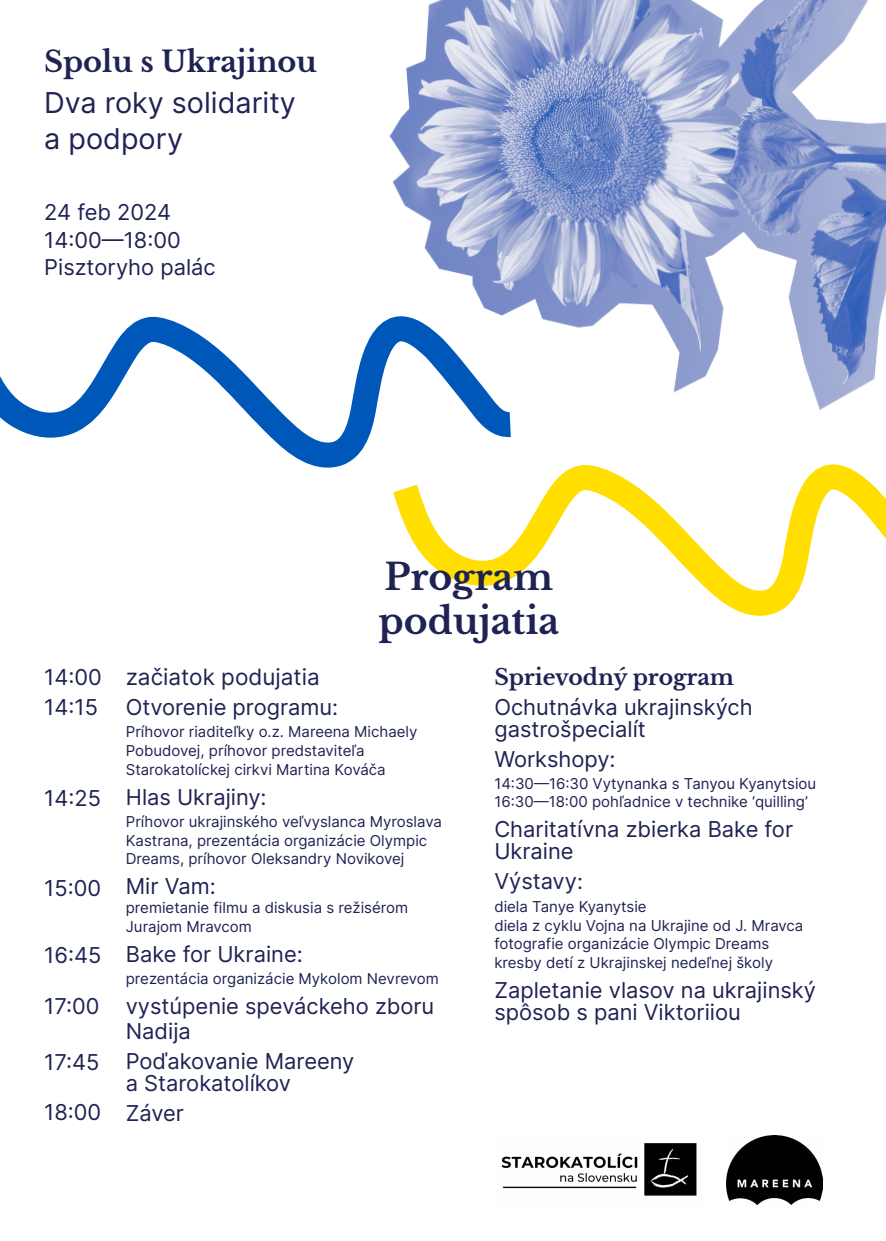
<style>
.page{position:relative;width:886px;height:1241px;background:#fff}
.page>*{position:absolute;margin:0;border:0;box-sizing:border-box;transform-origin:0 0}
.t1{font:700 36.25px/43.5px "Libre Baskerville";color:#1e2353}
.t2{font:28.75px/36.2px "Inter";color:#1e2353}
.t3{font:700 28.75px "Libre Baskerville";color:#1e2353}
.t4{font:22.5px "Inter";color:#1e2353}
.t5{font:21.88px/21.9px "Inter";color:#1e2353}
.t6{font:700 21.88px "Libre Baskerville";color:#1e2353}
.t7{font:15px/18.8px "Inter";color:#1e2353}
.s1{font-size:21.25px}
</style>
<div class="page">
<img style="left:389px;top:0;width:497px;height:410px">
<svg style="left:0;top:298px;width:537px;height:170px"></svg>
<svg style="left:374px;top:447px;width:512px;height:169px"></svg>
<img style="left:501px;top:1143px;width:196px;height:53px">
<img style="left:727px;top:1135px;width:95px;height:69px">
<h2 class="t3" style="left:44px;top:44px;width:274px">Spolu s Ukrajinou</h2>
<h2 class="t2" style="left:44px;top:84px;width:253px">Dva roky solidarity a podpory</h2>
<h3 class="t5" style="left:44px;top:198px;width:173px;line-height:27.5px">24 feb 2024<br>14:00—18:00<br>Pisztoryho palác</h3>
<h1 class="t1" style="left:379px;top:555px;width:182px">Program podujatia</h1>
<h3 class="t5" style="left:44px;top:661px;width:59px;line-height:30px">14:00<br>14:15</h3>
<h3 class="t5" style="left:44px;top:786px;width:58px">14:25</h3>
<h3 class="t5" style="left:44px;top:876px;width:58px">15:00</h3>
<h3 class="t5" style="left:44px;top:943px;width:59px">16:45</h3>
<h3 class="t5" style="left:44px;top:994px;width:57px">17:00</h3>
<h3 class="t5" style="left:44px;top:1050px;width:57px">17:45</h3>
<h3 class="t5" style="left:44px;top:1100px;width:59px">18:00</h3>
<h3 class="t4" style="left:126px;top:660px;width:195px">začiatok podujatia</h3>
<h3 class="t5" style="left:126px;top:696px;width:214px">Otvorenie programu:</h3>
<p class="t7" style="left:126px;top:722px;width:293px">Príhovor riaditeľky o.z. Mareena Michaely<br>Pobudovej, príhovor predstaviteľa<br>Starokatolíckej cirkvi Martina Kováča</p>
<h3 class="t5" style="left:126px;top:785px;width:142px">Hlas Ukrajiny:</h3>
<p class="t7" style="left:126px;top:811px;width:318px">Príhovor ukrajinského veľvyslanca Myroslava<br>Kastrana, prezentácia organizácie Olympic<br>Dreams, príhovor Oleksandry Novikovej</p>
<h3 class="t5" style="left:126px;top:874px;width:91px">Mir Vam:</h3>
<p class="t7" style="left:126px;top:897px;width:284px">premietanie filmu a diskusia s režisérom<br>Jurajom Mravcom</p>
<h3 class="t5" style="left:126px;top:942px;width:178px">Bake for Ukraine:</h3>
<p class="t7" style="left:126px;top:968px;width:314px">prezentácia organizácie Mykolom Nevrevom</p>
<h3 class="t5" style="left:126px;top:992px;width:310px;line-height:25.5px">vystúpenie speváckeho zboru<br>Nadija</h3>
<h3 class="t5" style="left:126px;top:1049px;width:230px">Poďakovanie Mareeny a Starokatolíkov</h3>
<h3 class="t5" style="left:126px;top:1101px;width:60px">Záver</h3>
<h3 class="t6" style="left:494px;top:663px;width:241px">Sprievodný program</h3>
<h3 class="t5" style="left:494px;top:695px;width:260px">Ochutnávka ukrajinských gastrošpecialít</h3>
<h3 class="t5" style="left:494px;top:747px;width:123px">Workshopy:</h3>
<p class="t7" style="left:494px;top:773px;width:323px">14:30—16:30 Vytynanka s Tanyou Kyanytsiou<br>16:30—18:00 pohľadnice v technike ‘quilling’</p>
<h3 class="t5" style="left:494px;top:818px;width:300px">Charitatívna zbierka Bake for<br>Ukraine</h3>
<h3 class="t5" style="left:494px;top:869px;width:90px">Výstavy<span class="s1">:</span></h3>
<p class="t7" style="left:494px;top:896px;width:310px">diela Tanye Kyanytsie<br>diela z cyklu Vojna na Ukrajine od J. Mravca fotografie organizácie Olympic Dreams kresby detí z Ukrajinskej nedeľnej školy</p>
<h3 class="t5" style="left:494px;top:978px;width:323px">Zapletanie vlasov na ukrajinský spôsob s pani Viktoriiou</h3>
</div>
